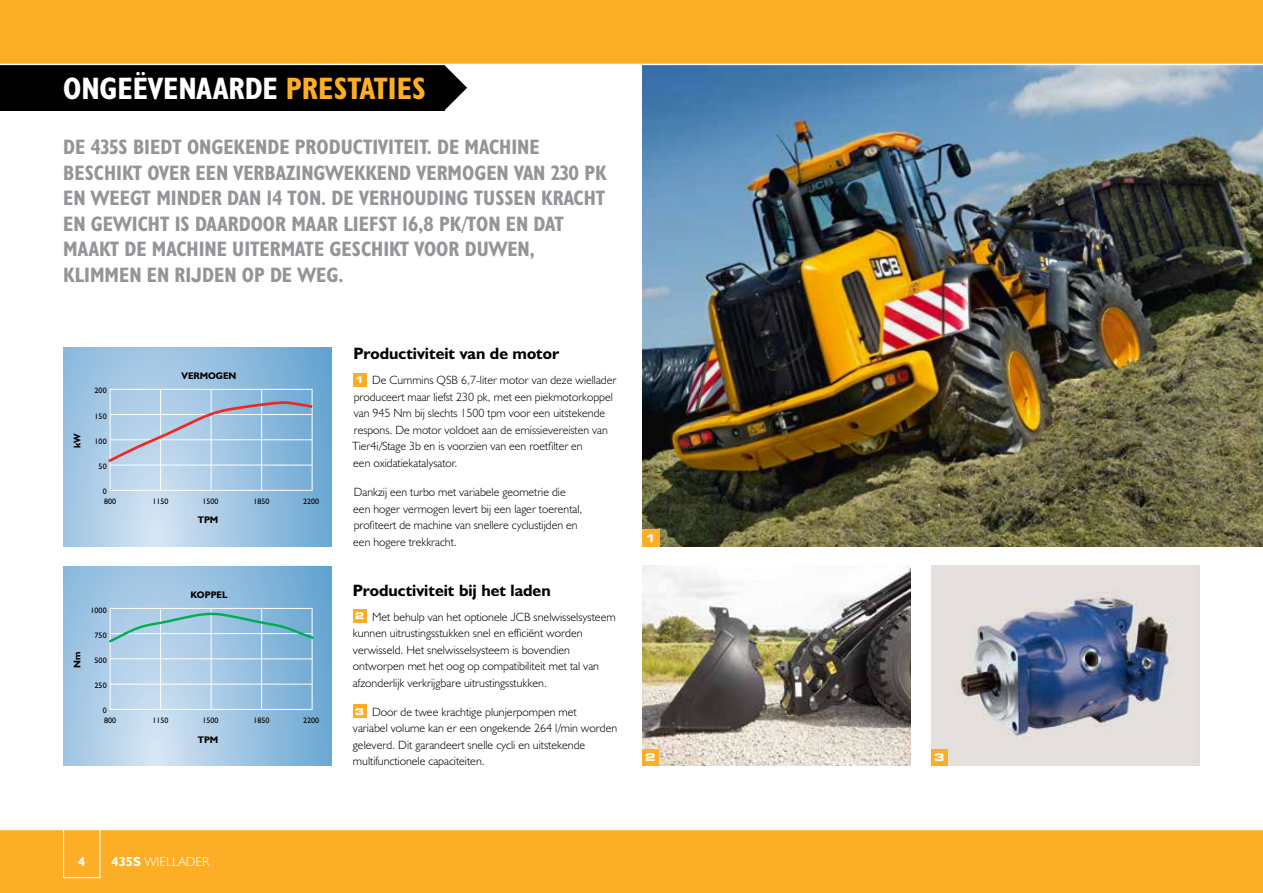
<style>
.page{position:relative;width:1263px;height:893px;background:#fff}
.page>*{position:absolute;margin:0;border:0;box-sizing:border-box;transform-origin:0 0}
.t1{font:31.2px "JCB Bold Condensed";color:#fcaf26}
.t2{font:31.2px "JCB Bold Condensed";color:#fff}
.t3{font:21px/25.5px "JCB Bold Condensed";color:#939598}
.t4{font:16.5px "JCB Bold";color:#000}
.t5{font:13.2px "JCB Light";color:#fff}
.t6{font:13.2px "JCB Bold";color:#fff}
.t7{font:12px/16.5px "JCB Light";color:#000}
.t8{font:700 expanded 10.5px "Square 721 BT";color:#fff}
.t9{font:9.6px "JCB Bold";color:#000}
.t10{font:7.95px/9.9px "JCB Euro Roman";color:#000}
.s1{color:#fff}
.s2{font-family:"Square 721 BT";font-weight:700;font-stretch:expanded;font-size:9.15px;color:#fff}
.s3{font-family:"JCB Bold"}
</style>
<div class="page">
<svg style="left:444px;top:65px;width:23px;height:45px"></svg>
<div style="left:0;top:54px;width:444px;height:57px;background:#000"></div>
<img style="left:931px;top:566px;width:268px;height:199px">
<img style="left:642px;top:65px;width:621px;height:481px">
<div style="left:0;top:0;width:1263px;height:64px;background:#fcaf26"></div>
<div style="left:0;top:829px;width:1263px;height:64px;background:#fcaf26"></div>
<hr style="left:0;top:829px;width:1263px;height:1px;background:#fff">
<div style="left:353px;top:373px;width:13px;height:13px;background:#fcaf26"></div>
<div style="left:642px;top:529px;width:17px;height:17px;background:#fcaf26"></div>
<hr style="left:0;top:64px;width:1263px;height:1px;background:#fff">
<div style="left:63px;top:819px;width:37px;height:59px;border:1px solid #fff"></div>
<div style="left:931px;top:749px;width:16px;height:16px;background:#fcaf26"></div>
<img style="left:642px;top:566px;width:268px;height:199px">
<div style="left:642px;top:749px;width:16px;height:16px;background:#fcaf26"></div>
<div style="left:353px;top:609px;width:13px;height:13px;background:#fcaf26"></div>
<div style="left:353px;top:704px;width:13px;height:14px;background:#fcaf26"></div>
<svg style="left:64px;top:348px;width:268px;height:198px;background:#9dc4e2"></svg>
<hr style="left:110px;top:465px;width:202px;height:1px;background:#fff">
<hr style="left:160px;top:390px;width:1px;height:101px;background:#fff">
<hr style="left:211px;top:390px;width:1px;height:101px;background:#fff">
<hr style="left:261px;top:390px;width:1px;height:101px;background:#fff">
<div style="left:110px;top:389px;width:202px;height:101px;border:1px solid #fff"></div>
<svg style="left:105px;top:400px;width:210px;height:65px;background:#a9c2dc"></svg>
<svg style="left:64px;top:567px;width:268px;height:198px;background:#9fc5e3"></svg>
<hr style="left:110px;top:684px;width:202px;height:1px;background:#fff">
<hr style="left:110px;top:659px;width:202px;height:1px;background:#fff">
<hr style="left:160px;top:609px;width:1px;height:101px;background:#fff">
<hr style="left:211px;top:609px;width:1px;height:101px;background:#fff">
<hr style="left:261px;top:609px;width:1px;height:101px;background:#fff">
<div style="left:110px;top:608px;width:202px;height:101px;border:1px solid #fff"></div>
<svg style="left:107px;top:611px;width:209px;height:33px;background:#94c3d8"></svg>
<h1 class="t2" style="left:63px;top:69px;width:18px">ONGEË</h1>
<h1 class="t1" style="left:148px;top:69px;width:279px"><span class="s1">VENAARDE</span> PRE STATIE S</h1>
<p class="t3" style="left:63px;top:134px;width:545px">DE 435S BIEDT ONGEKENDE PRODUCTIVITEIT. DE MACHINE BESCHIKT OVER EEN VERBAZINGWEKKEND VERMOGEN VAN 230 PK EN WEEGT MINDER DAN 14 TON. DE VERHOUDING TUSSEN KRACHT EN GEWICHT IS DAARDOOR MAAR LIEFST 16,8 PK/TON EN DAT MAAKT DE MACHINE UITERMATE GESCHIKT VOOR DUWEN, KLIMMEN EN RIJDEN OP DE WEG.</p>
<p class="t9" style="left:71px;top:448px;width:16px;rotate:-90deg">kW</p>
<p class="t10" style="left:95px;top:386px;width:14px">200</p>
<p class="t10" style="left:95px;top:411px;width:14px">150</p>
<p class="t10" style="left:95px;top:436px;width:14px">100</p>
<p class="t10" style="left:99px;top:461px;width:10px">50</p>
<p class="t9" style="left:182px;top:369px;width:56px">VERMOGEN</p>
<p class="t10" style="left:103px;top:486px;width:15px">0<br>800</p>
<p class="t10" style="left:153px;top:496px;width:18px">1150</p>
<p class="t10" style="left:203px;top:496px;width:18px">1500</p>
<p class="t10" style="left:254px;top:496px;width:18px">1850</p>
<p class="t9" style="left:198px;top:514px;width:22px">TPM</p>
<p class="t10" style="left:303px;top:496px;width:18px">2200</p>
<p class="t9" style="left:71px;top:668px;width:18px;rotate:-90deg">Nm</p>
<p class="t10" style="left:91px;top:605px;width:18px">1000</p>
<p class="t10" style="left:95px;top:630px;width:14px">750</p>
<p class="t10" style="left:95px;top:655px;width:14px">500</p>
<p class="t10" style="left:95px;top:680px;width:14px">250</p>
<p class="t10" style="left:103px;top:705px;width:6px">0</p>
<p class="t9" style="left:191px;top:588px;width:38px">KOPPEL</p>
<p class="t10" style="left:104px;top:715px;width:14px">800</p>
<p class="t10" style="left:153px;top:715px;width:18px">1150</p>
<p class="t10" style="left:203px;top:715px;width:18px">1500</p>
<p class="t10" style="left:254px;top:715px;width:18px">1850</p>
<p class="t10" style="left:303px;top:715px;width:18px">2200</p>
<p class="t10" style="left:103px;top:716px;width:6px">0</p>
<p class="t9" style="left:198px;top:733px;width:22px">TPM</p>
<h3 class="t4" style="left:354px;top:343px;width:207px">Productiviteit van de motor</h3>
<p class="t7" style="left:352px;top:372px;width:266px"><span class="s2">1</span> De Cummins QSB 6,7-liter motor van deze wiellader produceert maar liefst 230 pk, met een piekmotorkoppel van 945 Nm bij slechts 1500 tpm voor een uitstekende respons. De motor voldoet aan de emissievereisten van Tier4i/Stage 3b en is voorzien van een roetfilter en<br>een oxidatiekatalysator.</p>
<p class="t7" style="left:353px;top:484px;width:231px">Dankzij een turbo met variabele geometrie die een hoger vermogen levert bij een lager toerental, profiteert de machine van snellere cyclustijden en een hogere trekkracht.</p>
<h3 class="t4" style="left:353px;top:580px;width:199px">Productiviteit bij het laden</h3>
<p class="t7" style="left:353px;top:608px;width:264px"><span class="s2">2</span> Met behulp van het optionele JCB snelwisselsysteem kunnen uitrustingsstukken snel en efficiënt worden verwisseld. Het snelwisselsysteem is bovendien ontworpen met het oog op compatibiliteit met tal van afzonderlijk verkrijgbare uitrustingsstukken.</p>
<p class="t7" style="left:353px;top:703px;width:266px"><span class="s2">3</span> Door de twee krachtige plunjerpompen met<br>variabel volume kan er een ongekende 264 l/min worden geleverd. Dit garandeert snelle cycli en uitstekende multifunctionele capaciteiten.</p>
<p class="t8" style="left:646px;top:531px;width:12px">1</p>
<p class="t8" style="left:645px;top:751px;width:12px">2</p>
<p class="t8" style="left:934px;top:751px;width:12px">3</p>
<p class="t6" style="left:78px;top:853px;width:9px">4</p>
<p class="t5" style="left:112px;top:853px;width:99px"><span class="s3">435S</span> WIELLADER</p>
</div>
